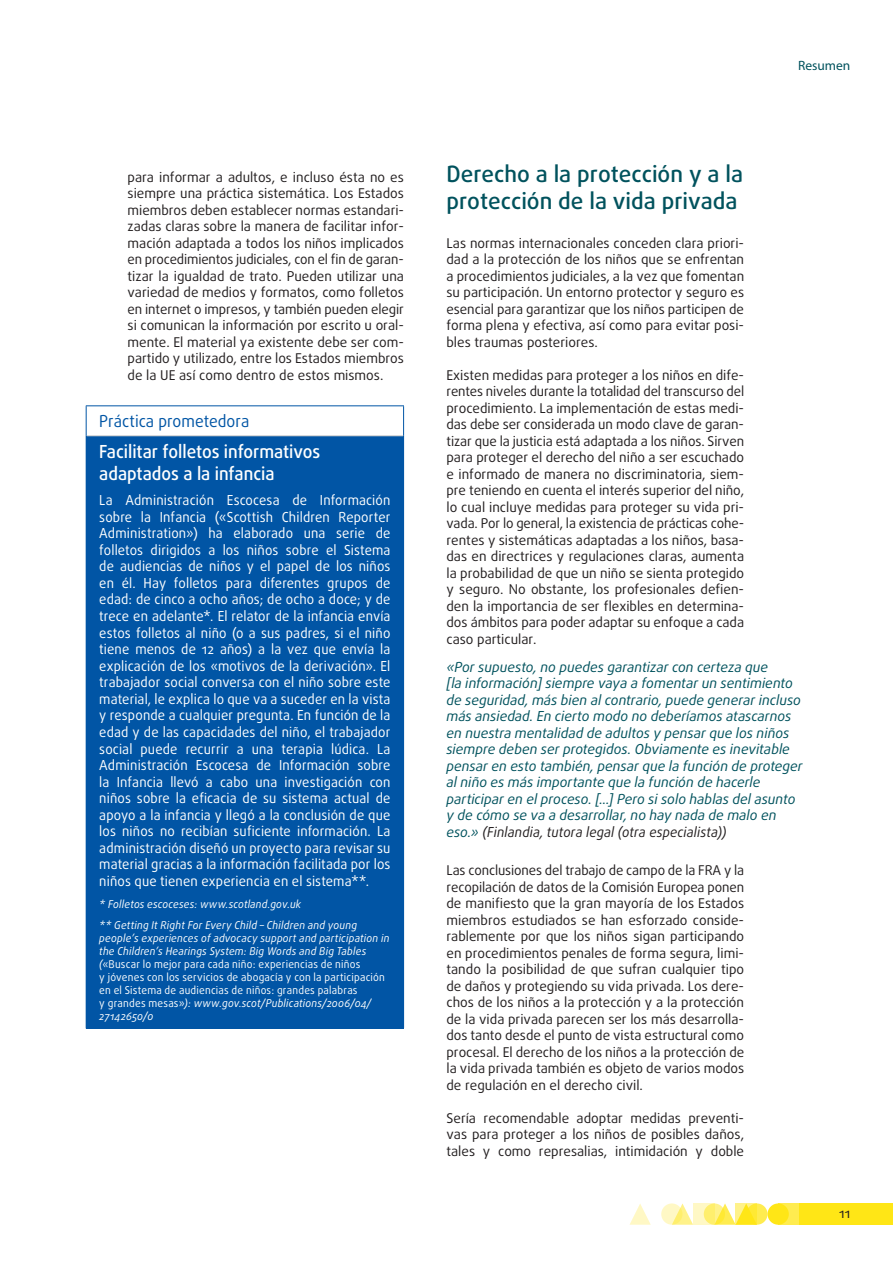
<style>
.page{position:relative;width:893px;height:1263px;background:#fff}
.page>*{position:absolute;margin:0;border:0;box-sizing:border-box;transform-origin:0 0}
.titles_h2{font:500 22.5px/27px "Daxline Pro";color:#00525d}
.PROMISING_title{font:500 18px/21.6px "Daxline Pro";letter-spacing:-.005em;color:#fff;scale:.95 1}
.PROMISING_super{font:16.5px "Daxline Pro";color:#0155a5;scale:.95 1}
.PROMISING_body{font:13.8px/16.5px "Daxline Pro";letter-spacing:.01em;color:#fff;text-align:justify;scale:.95 1}
.quote_body{font:italic 13.8px/16.5px "Daxline Pro";color:#00525d}
.text_body{font:13.5px/16.5px "Daxline Pro";color:#231f20;text-align:justify}
.t1{font:13.5px "Myriad Pro";color:#00525d}
.PROMISING_more_info{font:italic 10.8px/12.9px "Daxline Pro";letter-spacing:.02em;color:#fff;scale:.95 1}
.s1{font-style:normal}
.s2{color:#231f20}
</style>
<div class="page">
<div style="left:746px;top:1203px;width:21px;height:22px;background:#ffec50;border-radius:50%"></div>
<div style="left:778px;top:1203px;width:21px;height:22px;background:#ffec50"></div>
<div style="left:799px;top:1203px;width:94px;height:22px;background:#ffe616"></div>
<svg style="left:675px;top:1203px;width:18px;height:22px"></svg>
<svg style="left:629px;top:1204px;width:22px;height:21px"></svg>
<div style="left:767px;top:1203px;width:22px;height:22px;background:#ffe616;border-radius:50%"></div>
<svg style="left:718px;top:1203px;width:18px;height:22px"></svg>
<svg style="left:704px;top:1203px;width:21px;height:22px"></svg>
<svg style="left:661px;top:1203px;width:21px;height:22px"></svg>
<svg style="left:736px;top:1203px;width:21px;height:22px"></svg>
<svg style="left:693px;top:1203px;width:21px;height:22px"></svg>
<div style="left:86px;top:436px;width:318px;height:592px;background:#0155a5"></div>
<hr style="left:87px;top:435px;width:316px;height:1px;background:#c7c8ca">
<hr style="left:86px;top:405px;width:318px;height:1px;background:#0155a5">
<hr style="left:86px;top:406px;width:1px;height:30px;background:#0155a5">
<hr style="left:403px;top:406px;width:1px;height:30px;background:#0155a5">
<hr style="left:86px;top:1028px;width:318px;height:1px;background:#0155a5">
<p class="text_body" style="left:128px;top:169px;width:278px">para informar a adultos, e incluso ésta no es siempre una práctica sistemática. Los Estados miembros deben establecer normas estandari&shy;zadas claras sobre la manera de facilitar infor&shy;mación adaptada a todos los niños implicados en procedimientos judiciales, con el fin de garan&shy;tizar la igualdad de trato. Pueden utilizar una variedad de medios y formatos, como folletos en internet o impresos, y también pueden elegir si comunican la información por escrito u oral&shy;mente. El material ya existente debe ser com&shy;partido y utilizado, entre los Estados miembros de la UE así como dentro de estos mismos.</p>
<p class="PROMISING_super" style="left:99px;top:410px;width:159px">Práctica prometedora</p>
<p class="PROMISING_title" style="left:99px;top:441px;width:234px">Facilitar folletos informativos adaptados a la infancia</p>
<p class="PROMISING_body" style="left:99px;top:492px;width:308px">La Administración Escocesa de Información sobre la Infancia («Scottish Children Reporter Administration») ha elaborado una serie de folletos dirigidos a los niños sobre el Sistema de audiencias de niños y el papel de los niños en él. Hay folletos para diferentes grupos de edad: de cinco a ocho años; de ocho a doce; y de trece en adelante*. El relator de la infancia envía estos folletos al niño (o a sus padres, si el niño tiene menos de 12 años) a la vez que envía la explicación de los «motivos de la derivación». El trabajador social conversa con el niño sobre este material, le explica lo que va a suceder en la vista y responde a cualquier pregunta. En función de la edad y de las capacidades del niño, el trabajador social puede recurrir a una terapia lúdica. La Administración Escocesa de Información sobre la Infancia llevó a cabo una investigación con niños sobre la eficacia de su sistema actual de apoyo a la infancia y llegó a la conclusión de que los niños no recibían suficiente información. La administración diseñó un proyecto para revisar su material gracias a la información facilitada por los niños que tienen experiencia en el sistema**.</p>
<p class="PROMISING_more_info" style="left:99px;top:897px;width:214px">* Folletos escoceses: www.scotland.gov.uk</p>
<p class="PROMISING_more_info" style="left:99px;top:919px;width:307px">** Getting It Right For Every Child – Children and young people’s experiences of advocacy support and participation in the Children’s Hearings System: Big Words and Big Tables (<span class="s1">«Buscar lo mejor para cada niño: experiencias de niños<br>y jóvenes con los servicios de abogacía y con la participación en el Sistema de audiencias de niños: grandes palabras<br>y grandes mesas»</span>): www.gov.scot/Publications/2006/04/ 27142650/0</p>
<p class="t1" style="left:798px;top:57px;width:54px">Resumen</p>
<p class="titles_h2" style="left:446px;top:160px;width:298px">Derecho a la protección y a la protección de la vida privada</p>
<p class="text_body" style="left:446px;top:235px;width:299px">Las normas internacionales conceden clara priori&shy;dad a la protección de los niños que se enfrentan a procedimientos judiciales, a la vez que fomentan su participación. Un entorno protector y seguro es esencial para garantizar que los niños participen de forma plena y efectiva, así como para evitar posi&shy;bles traumas posteriores.</p>
<p class="text_body" style="left:446px;top:367px;width:299px">Existen medidas para proteger a los niños en dife&shy;rentes niveles durante la totalidad del transcurso del procedimiento. La implementación de estas medi&shy;das debe ser considerada un modo clave de garan&shy;tizar que la justicia está adaptada a los niños. Sirven para proteger el derecho del niño a ser escuchado e informado de manera no discriminatoria, siem&shy;pre teniendo en cuenta el interés superior del niño, lo cual incluye medidas para proteger su vida pri&shy;vada. Por lo general, la existencia de prácticas cohe&shy;rentes y sistemáticas adaptadas a los niños, basa&shy;das en directrices y regulaciones claras, aumenta la probabilidad de que un niño se sienta protegido y seguro. No obstante, los profesionales defien&shy;den la importancia de ser flexibles en determina&shy;dos ámbitos para poder adaptar su enfoque a cada caso particular.</p>
<p class="quote_body" style="left:446px;top:659px;width:358px">«Por supuesto, no puedes garantizar con certeza que<br>[la información] siempre vaya a fomentar un sentimiento de seguridad, más bien al contrario, puede generar incluso más ansiedad. En cierto modo no deberíamos atascarnos en nuestra mentalidad de adultos y pensar que los niños siempre deben ser protegidos. Obviamente es inevitable pensar en esto también, pensar que la función de proteger al niño es más importante que la función de hacerle participar en el proceso. [...] Pero si solo hablas del asunto y de cómo se va a desarrollar, no hay nada de malo en eso.» <span class="s2">(Finlandia, tutora legal (otra especialista))</span></p>
<p class="text_body" style="left:446px;top:862px;width:299px">Las conclusiones del trabajo de campo de la FRA y la recopilación de datos de la Comisión Europea ponen de manifiesto que la gran mayoría de los Estados miembros estudiados se han esforzado conside&shy;rablemente por que los niños sigan participando en procedimientos penales de forma segura, limi&shy;tando la posibilidad de que sufran cualquier tipo de daños y protegiendo su vida privada. Los dere&shy;chos de los niños a la protección y a la protección de la vida privada parecen ser los más desarrolla&shy;dos tanto desde el punto de vista estructural como procesal. El derecho de los niños a la protección de la vida privada también es objeto de varios modos de regulación en el derecho civil.</p>
<p class="text_body" style="left:446px;top:1109px;width:299px">Sería recomendable adoptar medidas preventi&shy;vas para proteger a los niños de posibles daños, tales y como represalias, intimidación y doble</p>
<p class="text_body" style="left:839px;top:1205px;width:13px">11</p>
</div>
